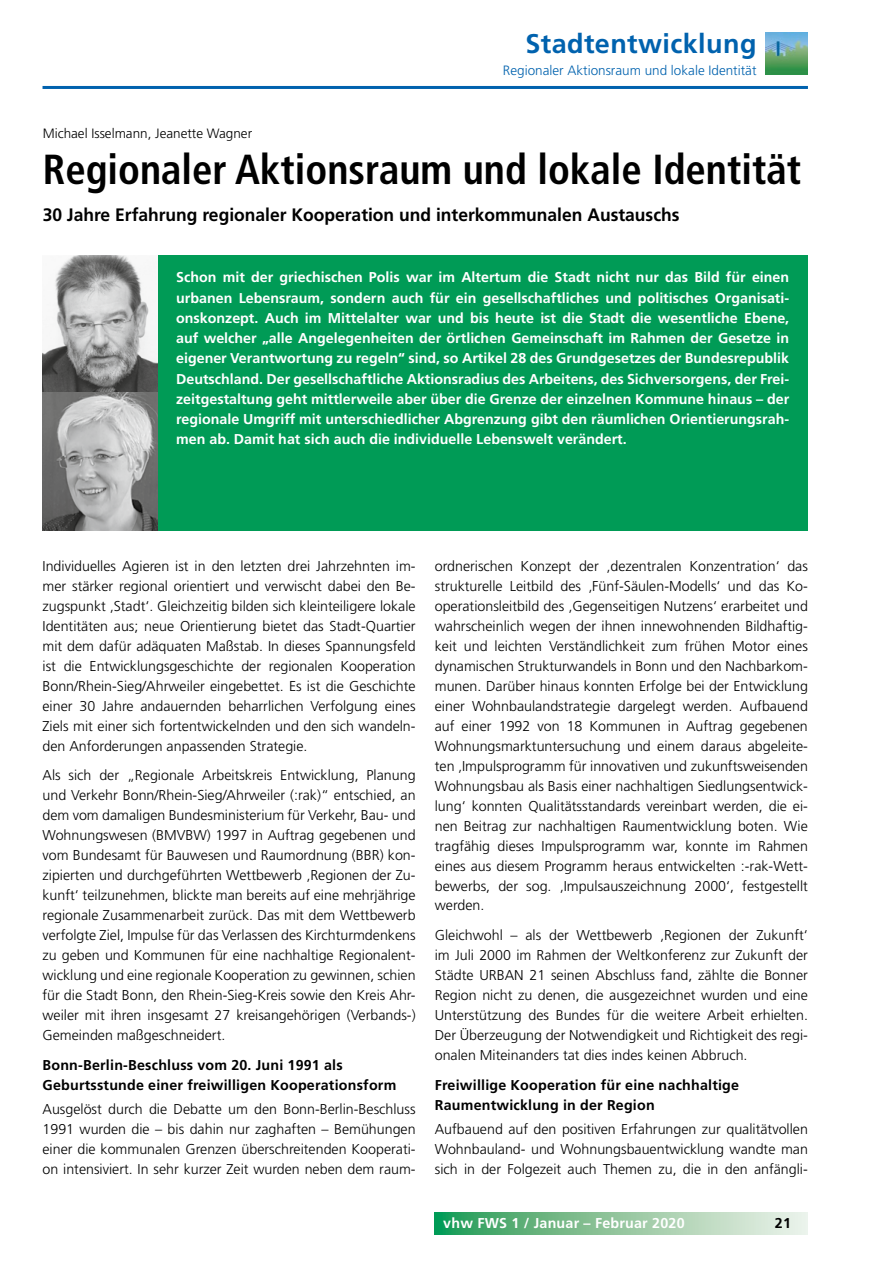
<style>
.page{position:relative;width:893px;height:1263px;background:#fff}
.page>*{position:absolute;margin:0;border:0;box-sizing:border-box;transform-origin:0 0}
.t1{font:700 condensed 42px "Frutiger LT Std";color:#000}
.t2{font:700 27px "Frutiger LT Std";letter-spacing:.015em;color:#0062ae}
.t3{font:700 18px "Frutiger LT Std";color:#000}
.t4{font:300 14.25px/20px "Frutiger LT Std";color:#000;text-align:justify}
.t5{font:700 14.25px/20.2px "Frutiger LT Std";color:#fff;text-align:justify}
.t6{font:700 14.25px/20px "Frutiger LT Std";letter-spacing:.015em;color:#000}
.t7{font:300 13.5px "Frutiger LT Std";color:#0062ae}
.t8{font:300 13.5px "Frutiger LT Std";color:#000}
</style>
<div class="page">
<hr style="left:43px;top:86px;width:765px;height:3px;background:#0062ae">
<svg style="left:435px;top:1213px;width:373px;height:21px;background:#8ec69f"></svg>
<img style="left:766px;top:32px;width:42px;height:43px">
<div style="left:43px;top:255px;width:765px;height:276px;background:#009b56"></div>
<img style="left:43px;top:255px;width:114px;height:276px">
<h2 class="t2" style="left:525px;top:28px;width:233px">Stadtentwicklung</h2>
<p class="t7" style="left:503px;top:62px;width:255px">Regionaler Aktionsraum und lokale Identität</p>
<p class="t8" style="left:43px;top:125px;width:211px">Michael Isselmann, Jeanette Wagner</p>
<h1 class="t1" style="left:43px;top:145px;width:760px">Regionaler Aktionsraum und lokale Identität</h1>
<p class="t3" style="left:43px;top:204px;width:638px">30 Jahre Erfahrung regionaler Kooperation und interkommunalen Austauschs</p>
<p class="t5" style="left:176px;top:267px;width:615px">Schon mit der griechischen Polis war im Altertum die Stadt nicht nur das Bild für einen urbanen Lebensraum, sondern auch für ein gesellschaftliches und politisches Organisati&shy;onskonzept. Auch im Mittelalter war und bis heute ist die Stadt die wesentliche Ebene, auf welcher „alle Angelegenheiten der örtlichen Gemeinschaft im Rahmen der Gesetze in eigener Verantwortung zu regeln“ sind, so Artikel 28 des Grundgesetzes der Bundesrepublik Deutschland. Der gesellschaftliche Aktionsradius des Arbeitens, des Sichversorgens, der Frei&shy;zeitgestaltung geht mittlerweile aber über die Grenze der einzelnen Kommune hinaus – der regionale Umgriff mit unterschiedlicher Abgrenzung gibt den räumlichen Orientierungsrah&shy;men ab. Damit hat sich auch die individuelle Lebenswelt verändert.</p>
<p class="t4" style="left:43px;top:556px;width:375px">Individuelles Agieren ist in den letzten drei Jahrzehnten im&shy;mer stärker regional orientiert und verwischt dabei den Be&shy;zugspunkt ‚Stadt‘. Gleichzeitig bilden sich kleinteiligere lokale Identitäten aus; neue Orientierung bietet das Stadt-Quartier mit dem dafür adäquaten Maßstab. In dieses Spannungsfeld ist die Entwicklungsgeschichte der regionalen Kooperation Bonn/Rhein-Sieg/Ahrweiler eingebettet. Es ist die Geschichte einer 30 Jahre andauernden beharrlichen Verfolgung eines Ziels mit einer sich fortentwickelnden und den sich wandeln&shy;den Anforderungen anpassenden Strategie.</p>
<p class="t4" style="left:43px;top:766px;width:375px">Als sich der „Regionale Arbeitskreis Entwicklung, Planung und Verkehr Bonn/Rhein-Sieg/Ahrweiler (:rak)“ entschied, an dem vom damaligen Bundesministerium für Verkehr, Bau- und Wohnungswesen (BMVBW) 1997 in Auftrag gegebenen und vom Bundesamt für Bauwesen und Raumordnung (BBR) kon&shy;zipierten und durchgeführten Wettbewerb ‚Regionen der Zu&shy;kunft‘ teilzunehmen, blickte man bereits auf eine mehrjährige regionale Zusammenarbeit zurück. Das mit dem Wettbewerb verfolgte Ziel, Impulse für das Verlassen des Kirchturmdenkens zu geben und Kommunen für eine nachhaltige Regionalent&shy;wicklung und eine regionale Kooperation zu gewinnen, schien für die Stadt Bonn, den Rhein-Sieg-Kreis sowie den Kreis Ahr&shy;weiler mit ihren insgesamt 27 kreisangehörigen (Verbands-)<br>Gemeinden maßgeschneidert.</p>
<p class="t6" style="left:43px;top:1055px;width:355px">Bonn-Berlin-Beschluss vom 20. Juni 1991 als<br>Geburtsstunde einer freiwilligen Kooperationsform</p>
<p class="t4" style="left:43px;top:1099px;width:375px">Ausgelöst durch die Debatte um den Bonn-Berlin-Beschluss 1991 wurden die – bis dahin nur zaghaften – Bemühungen einer die kommunalen Grenzen überschreitenden Kooperati&shy;on intensiviert. In sehr kurzer Zeit wurden neben dem raum-</p>
<p class="t4" style="left:435px;top:557px;width:375px">ordnerischen Konzept der ‚dezentralen Konzentration‘ das strukturelle Leitbild des ‚Fünf-Säulen-Modells‘ und das Ko&shy;operationsleitbild des ‚Gegenseitigen Nutzens‘ erarbeitet und wahrscheinlich wegen der ihnen innewohnenden Bildhaftig&shy;keit und leichten Verständlichkeit zum frühen Motor eines dynamischen Strukturwandels in Bonn und den Nachbarkom&shy;munen. Darüber hinaus konnten Erfolge bei der Entwicklung einer Wohnbaulandstrategie dargelegt werden. Aufbauend auf einer 1992 von 18 Kommunen in Auftrag gegebenen Wohnungsmarktuntersuchung und einem daraus abgeleite&shy;ten ‚Impulsprogramm für innovativen und zukunftsweisenden Wohnungsbau als Basis einer nachhaltigen Siedlungsentwick&shy;lung‘ konnten Qualitätsstandards vereinbart werden, die ei&shy;nen Beitrag zur nachhaltigen Raumentwicklung boten. Wie tragfähig dieses Impulsprogramm war, konnte im Rahmen eines aus diesem Programm heraus entwickelten :-rak-Wett&shy;bewerbs, der sog. ‚Impulsauszeichnung 2000‘, festgestellt werden.</p>
<p class="t4" style="left:435px;top:925px;width:375px">Gleichwohl – als der Wettbewerb ‚Regionen der Zukunft‘ im Juli 2000 im Rahmen der Weltkonferenz zur Zukunft der Städte URBAN 21 seinen Abschluss fand, zählte die Bonner Region nicht zu denen, die ausgezeichnet wurden und eine Unterstützung des Bundes für die weitere Arbeit erhielten.<br>Der Überzeugung der Notwendigkeit und Richtigkeit des regi&shy;onalen Miteinanders tat dies indes keinen Abbruch.</p>
<p class="t6" style="left:435px;top:1075px;width:306px">Freiwillige Kooperation für eine nachhaltige<br>Raumentwicklung in der Region</p>
<p class="t4" style="left:435px;top:1119px;width:375px">Aufbauend auf den positiven Erfahrungen zur qualitätvollen Wohnbauland- und Wohnungsbauentwicklung wandte man sich in der Folgezeit auch Themen zu, die in den anfängli-</p>
<p class="t5" style="left:443px;top:1213px;width:243px">vhw FWS 1 / Januar – Februar 2020</p>
<p class="t6" style="left:775px;top:1213px;width:18px">21</p>
</div>
